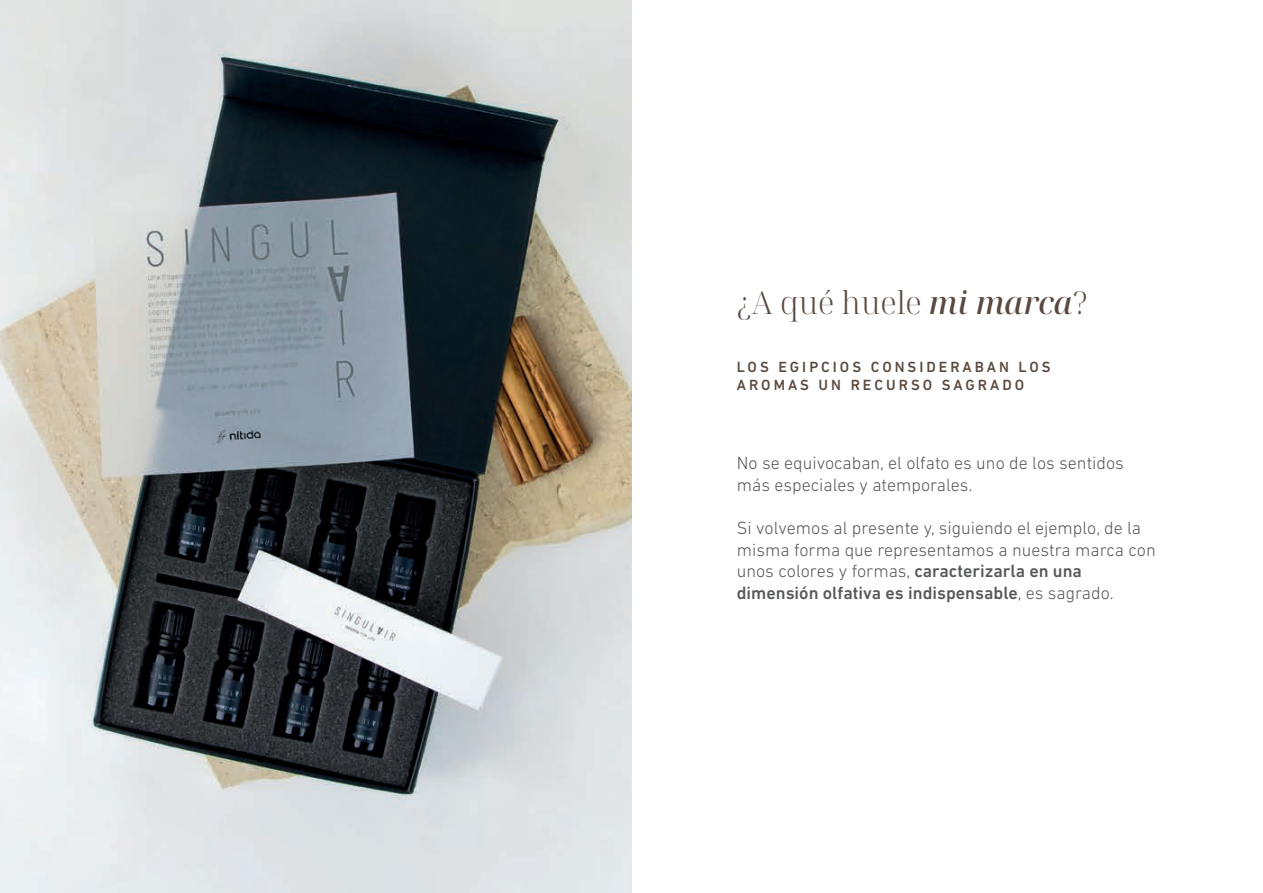
<style>
.page{position:relative;width:1263px;height:893px;background:#fff}
.page>*{position:absolute;margin:0;border:0;box-sizing:border-box;transform-origin:0 0}
.t1{font:300 31.5px "Noto Serif Display";color:#594a41}
.t2{font:300 18px/21.6px "DIN Next LT Pro";color:#57585a}
.t3{font:500 15px/18px "DIN Next LT Pro";letter-spacing:.2em;color:#594a41}
.s1{font-weight:500;font-style:italic}
.s2{font-weight:500}
</style>
<div class="page">
<img style="left:0;top:0;width:631px;height:893px">
<h1 class="t1" style="left:737px;top:281px;width:353px">¿A qué huele <span class="s1">mi marca</span>?</h1>
<p class="t3" style="left:737px;top:358px;width:315px">LOS EGIPCIOS CONSIDERABAN LOS<br>AROMAS UN RECURSO SAGRADO</p>
<p class="t2" style="left:737px;top:452px;width:389px">No se equivocaban, el olfato es uno de los sentidos más especiales y atemporales.</p>
<p class="t2" style="left:737px;top:517px;width:420px">Si volvemos al presente y, siguiendo el ejemplo, de la misma forma que representamos a nuestra marca con unos colores y formas, <span class="s2">caracterizarla en una dimensión olfativa es indispensable</span>, es sagrado.</p>
</div>
